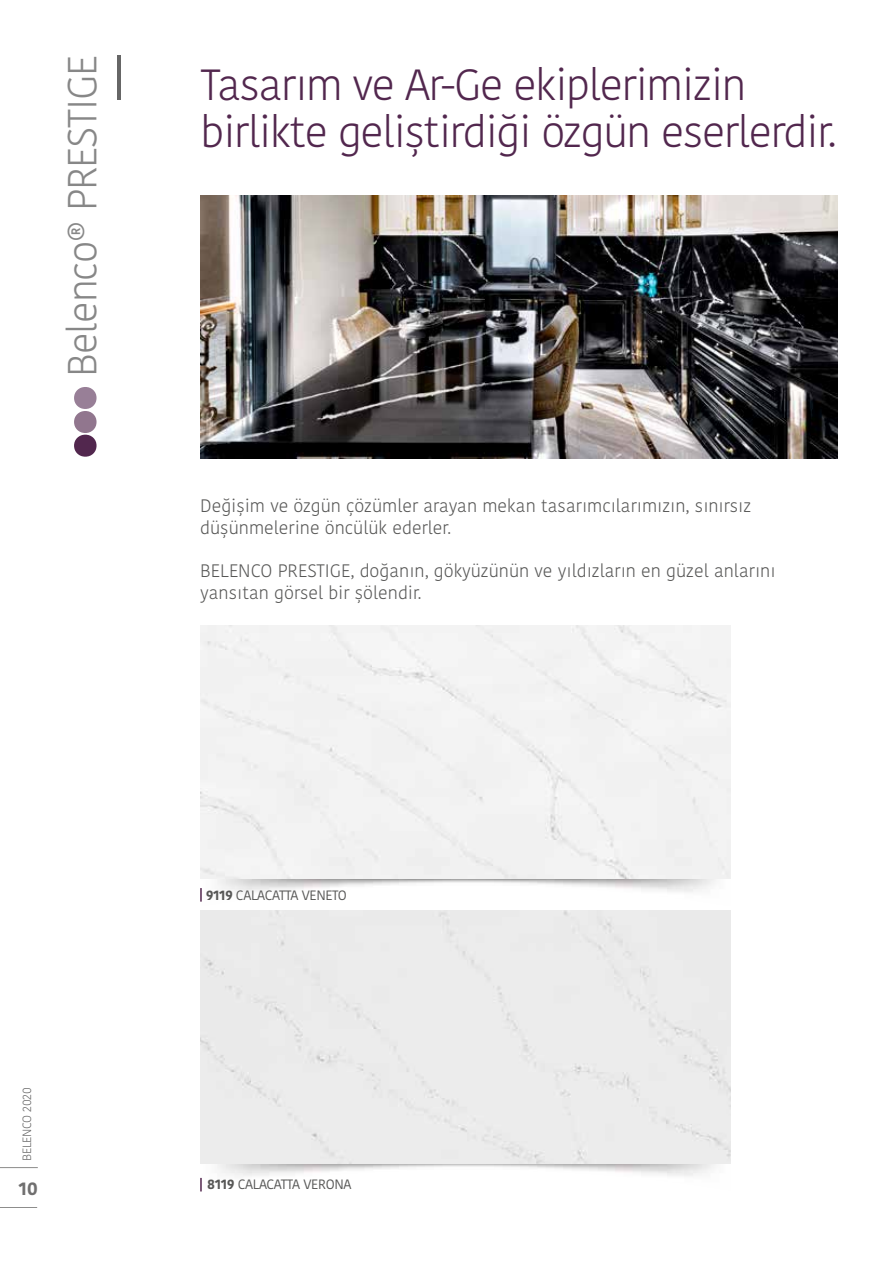
<style>
.page{position:relative;width:893px;height:1263px;background:#fff}
.page>*{position:absolute;margin:0;border:0;box-sizing:border-box;transform-origin:0 0}
.t1{font:300 43.5px/46.5px "Kohinoor Bangla";letter-spacing:-.03em;color:#52274e}
.t2{font:300 40.5px "Kohinoor Bangla";letter-spacing:-.025em;color:#878787}
.t3{font:300 18px/21.6px "Kohinoor Bangla";color:#575756}
.t4{font:700 18px "Kohinoor Bangla";color:#706f6f}
.t5{font:13.5px "Kohinoor Bangla";letter-spacing:-.025em;color:#575756}
.t6{font:300 12px "Kohinoor Bangla";letter-spacing:-.025em;color:#000}
.s1{font-weight:700}
</style>
<div class="page">
<hr style="left:0;top:1167px;width:38px;height:1px;background:#575756">
<hr style="left:0;top:1207px;width:37px;height:1px;background:#575756">
<hr style="left:117px;top:55px;width:3px;height:44px;background:#000">
<svg style="left:74px;top:387px;width:23px;height:70px"></svg>
<img style="left:200px;top:195px;width:638px;height:264px">
<svg style="left:200px;top:888px;width:2px;height:14px"></svg>
<svg style="left:200px;top:1178px;width:2px;height:13px"></svg>
<h2 class="t2" style="left:52px;top:377px;width:324px;rotate:-90deg">Belenco® PRESTIGE</h2>
<h1 class="t1" style="left:201px;top:61px;width:638px">Tasarım ve Ar-Ge ekiplerimizin birlikte geliştirdiği özgün eserlerdir.</h1>
<p class="t3" style="left:200px;top:495px;width:552px">Değişim ve özgün çözümler arayan mekan tasarımcılarımızın, sınırsız düşünmelerine öncülük ederler.</p>
<p class="t3" style="left:200px;top:560px;width:577px">BELENCO PRESTIGE, doğanın, gökyüzünün ve yıldızların en güzel anlarını yansıtan görsel bir şölendir.</p>
<p class="t6" style="left:18px;top:1161px;width:75px;rotate:-90deg">BELENCO 2020</p>
<p class="t4" style="left:19px;top:1173px;width:21px">10</p>
<p class="t5" style="left:206px;top:884px;width:142px"><span class="s1">9119</span> CALACATTA VENETO</p>
<p class="t5" style="left:207px;top:1173px;width:146px"><span class="s1">8119</span> CALACATTA VERONA</p>
</div>
